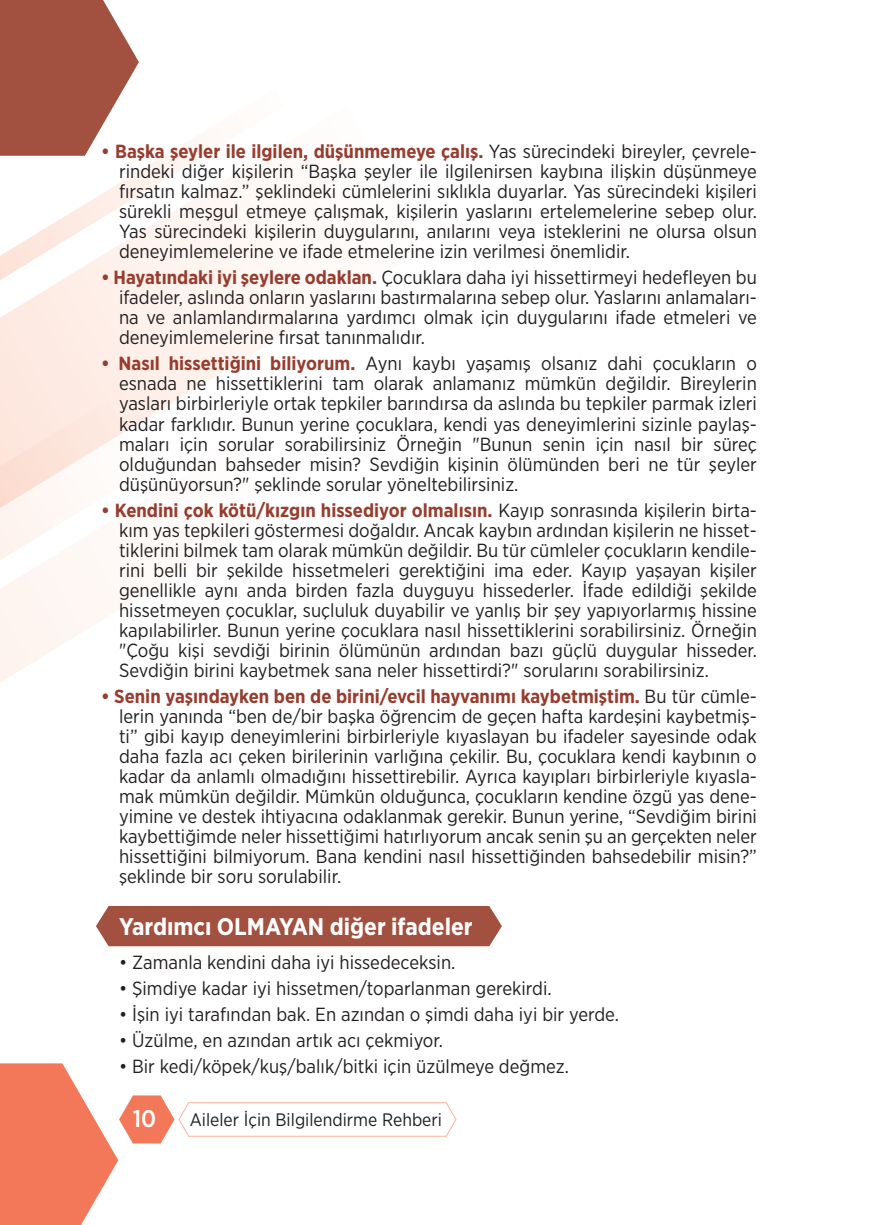
<style>
.page{position:relative;width:876px;height:1225px;background:#fff}
.page>*{position:absolute;margin:0;border:0;box-sizing:border-box;transform-origin:0 0}
.t1{font:700 24px "Gotham Narrow";color:#fff}
.t2{font:500 24px "Gotham Narrow";color:#fff}
.t3{font:19px/20px "Gotham Narrow";color:#231f20;text-align:justify}
.t4{font:18px "Gotham Narrow";color:#231f20}
.s1{font-weight:700;color:#973d2f}
</style>
<div class="page">
<svg style="left:0;top:508px;width:111px;height:174px;fill:#fef7f4"></svg>
<svg style="left:0;top:136px;width:303px;height:372px"></svg>
<svg style="left:0;top:1063px;width:457px;height:162px"></svg>
<svg style="left:0;top:0;width:139px;height:156px"></svg>
<div style="left:96px;top:906px;width:406px;height:40px;background:#a2503f"></div>
<p class="t3" style="left:119px;top:142px;width:639px;text-indent:-18px"><span class="s1">• Başka şeyler ile ilgilen, düşünmemeye çalış.</span> Yas sürecindeki bireyler, çevrele&shy;rindeki diğer kişilerin “Başka şeyler ile ilgilenirsen kaybına ilişkin düşünmeye fırsatın kalmaz.” şeklindeki cümlelerini sıklıkla duyarlar. Yas sürecindeki kişileri sürekli meşgul etmeye çalışmak, kişilerin yaslarını ertelemelerine sebep olur.<br>Yas sürecindeki kişilerin duygularını, anılarını veya isteklerini ne olursa olsun deneyimlemelerine ve ifade etmelerine izin verilmesi önemlidir.</p>
<p class="t3" style="left:119px;top:268px;width:639px;text-indent:-18px"><span class="s1">• Hayatındaki iyi şeylere odaklan.</span> Çocuklara daha iyi hissettirmeyi hedefleyen bu ifadeler, aslında onların yaslarını bastırmalarına sebep olur. Yaslarını anlamaları&shy;na ve anlamlandırmalarına yardımcı olmak için duygularını ifade etmeleri ve deneyimlemelerine fırsat tanınmalıdır.</p>
<p class="t3" style="left:119px;top:354px;width:639px;text-indent:-18px"><span class="s1">• Nasıl hissettiğini biliyorum.</span> Aynı kaybı yaşamış olsanız dahi çocukların o esnada ne hissettiklerini tam olarak anlamanız mümkün değildir. Bireylerin yasları birbirleriyle ortak tepkiler barındırsa da aslında bu tepkiler parmak izleri kadar farklıdır. Bunun yerine çocuklara, kendi yas deneyimlerini sizinle paylaş&shy;maları için sorular sorabilirsiniz Örneğin "Bunun senin için nasıl bir süreç olduğundan bahseder misin? Sevdiğin kişinin ölümünden beri ne tür şeyler düşünüyorsun?" şeklinde sorular yöneltebilirsiniz.</p>
<p class="t3" style="left:119px;top:500px;width:639px;text-indent:-18px"><span class="s1">• Kendini çok kötü/kızgın hissediyor olmalısın.</span> Kayıp sonrasında kişilerin birta&shy;kım yas tepkileri göstermesi doğaldır. Ancak kaybın ardından kişilerin ne hisset&shy;tiklerini bilmek tam olarak mümkün değildir. Bu tür cümleler çocukların kendile&shy;rini belli bir şekilde hissetmeleri gerektiğini ima eder. Kayıp yaşayan kişiler genellikle aynı anda birden fazla duyguyu hissederler. İfade edildiği şekilde hissetmeyen çocuklar, suçluluk duyabilir ve yanlış bir şey yapıyorlarmış hissine kapılabilirler. Bunun yerine çocuklara nasıl hissettiklerini sorabilirsiniz. Örneğin "Çoğu kişi sevdiği birinin ölümünün ardından bazı güçlü duygular hisseder.<br>Sevdiğin birini kaybetmek sana neler hissettirdi?" sorularını sorabilirsiniz.</p>
<p class="t3" style="left:119px;top:686px;width:639px;text-indent:-18px"><span class="s1">• Senin yaşındayken ben de birini/evcil hayvanımı kaybetmiştim.</span> Bu tür cümle&shy;lerin yanında “ben de/bir başka öğrencim de geçen hafta kardeşini kaybetmiş&shy;ti” gibi kayıp deneyimlerini birbirleriyle kıyaslayan bu ifadeler sayesinde odak daha fazla acı çeken birilerinin varlığına çekilir. Bu, çocuklara kendi kaybının o kadar da anlamlı olmadığını hissettirebilir. Ayrıca kayıpları birbirleriyle kıyasla&shy;mak mümkün değildir. Mümkün olduğunca, çocukların kendine özgü yas dene&shy;yimine ve destek ihtiyacına odaklanmak gerekir. Bunun yerine, “Sevdiğim birini kaybettiğimde neler hissettiğimi hatırlıyorum ancak senin şu an gerçekten neler hissettiğini bilmiyorum. Bana kendini nasıl hissettiğinden bahsedebilir misin?” şeklinde bir soru sorulabilir.</p>
<p class="t1" style="left:119px;top:913px;width:355px">Yardımcı OLMAYAN diğer ifadeler</p>
<p class="t3" style="left:119px;top:952px;width:338px">• Zamanla kendini daha iyi hissedeceksin.</p>
<p class="t3" style="left:119px;top:978px;width:434px">• Şimdiye kadar iyi hissetmen/toparlanman gerekirdi.</p>
<p class="t3" style="left:119px;top:1004px;width:501px">• İşin iyi tarafından bak. En azından o şimdi daha iyi bir yerde.</p>
<p class="t3" style="left:119px;top:1030px;width:325px">• Üzülme, en azından artık acı çekmiyor.</p>
<p class="t3" style="left:119px;top:1056px;width:451px">• Bir kedi/köpek/kuş/balık/bitki için üzülmeye değmez.</p>
<p class="t2" style="left:133px;top:1107px;width:25px">10</p>
<p class="t4" style="left:190px;top:1111px;width:254px">Aileler İçin Bilgilendirme Rehberi</p>
</div>
